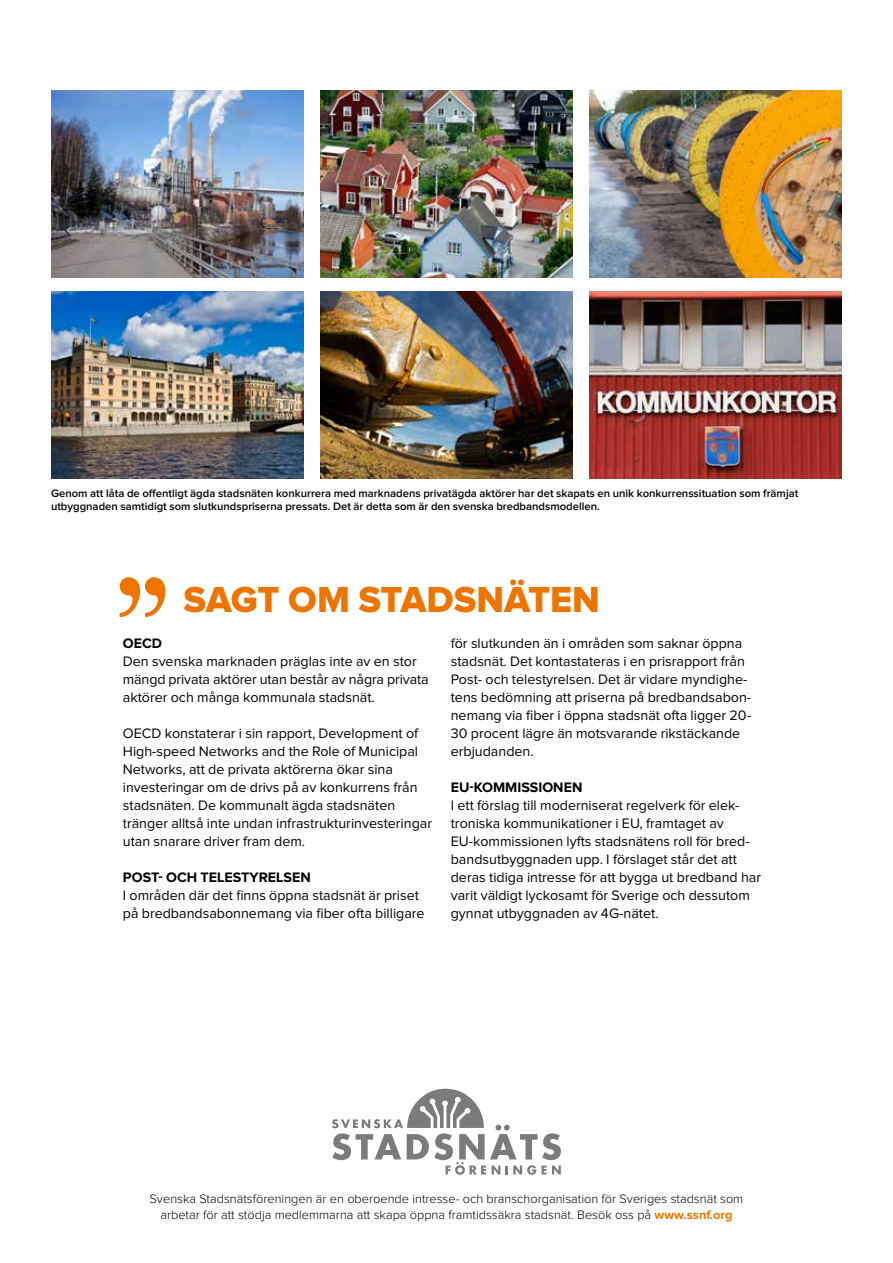
<style>
.page{position:relative;width:893px;height:1263px;background:#fff}
.page>*{position:absolute;margin:0;border:0;box-sizing:border-box;transform-origin:0 0}
.t1{font:37.5px "Proxima Nova Extrabld";color:#ee7400}
.t2{font:14.25px/18px "Proxima Nova";color:#000}
.t3{font:700 14.25px "Proxima Nova";color:#000}
.t4{font:300 12.75px/15.9px "Proxima Nova";color:#000;text-align:center}
.t5{font:600 11.25px/13.5px "Proxima Nova";color:#000}
.s1{font-weight:700;color:#ee7400}
</style>
<div class="page">
<svg style="left:120px;top:577px;width:46px;height:40px"></svg>
<svg style="left:332px;top:1089px;width:229px;height:86px"></svg>
<img style="left:51px;top:90px;width:252px;height:187px">
<img style="left:320px;top:90px;width:253px;height:187px">
<img style="left:590px;top:90px;width:252px;height:187px">
<img style="left:51px;top:291px;width:252px;height:187px">
<img style="left:320px;top:291px;width:253px;height:187px">
<img style="left:590px;top:291px;width:252px;height:187px">
<p class="t5" style="left:51px;top:487px;width:749px">Genom att låta de offentligt ägda stadsnäten konkurrera med marknadens privatägda aktörer har det skapats en unik konkurrenssituation som främjat utbyggnaden samtidigt som slutkundspriserna pressats. Det är detta som är den svenska bredbandsmodellen.</p>
<h1 class="t1" style="left:183px;top:578px;width:418px">SAGT OM STADSNÄTEN</h1>
<p class="t3" style="left:123px;top:635px;width:41px">OECD</p>
<p class="t2" style="left:123px;top:653px;width:307px">Den svenska marknaden präglas inte av en stor mängd privata aktörer utan består av några privata aktörer och många kommunala stadsnät.</p>
<p class="t2" style="left:123px;top:725px;width:311px">OECD konstaterar i sin rapport, Development of High-speed Networks and the Role of Municipal Networks, att de privata aktörerna ökar sina investeringar om de drivs på av konkurrens från stadsnäten. De kommunalt ägda stadsnäten tränger alltså inte undan infrastrukturinvesteringar utan snarare driver fram dem.</p>
<p class="t3" style="left:123px;top:869px;width:189px">POST- OCH TELESTYRELSE N</p>
<p class="t2" style="left:123px;top:887px;width:303px">I områden där det finns öppna stadsnät är priset på bredbandsabonnemang via fiber ofta billigare</p>
<p class="t2" style="left:451px;top:635px;width:302px">för slutkunden än i områden som saknar öppna stadsnät. Det kontastateras i en prisrapport från Post- och telestyrelsen. Det är vidare myndighe&shy;tens bedömning att priserna på bredbandsabon&shy;nemang via fiber i öppna stadsnät ofta ligger 20- 30 procent lägre än motsvarande rikstäckande erbjudanden.</p>
<p class="t3" style="left:451px;top:779px;width:133px">EU-KOMMISSIONEN</p>
<p class="t2" style="left:451px;top:797px;width:312px">I ett förslag till moderniserat regelverk för elek&shy;troniska kommunikationer i EU, framtaget av EU-kommissionen lyfts stadsnätens roll för bred&shy;bandsutbyggnaden upp. I förslaget står det att deras tidiga intresse för att bygga ut bredband har varit väldigt lyckosamt för Sverige och dessutom gynnat utbyggnaden av 4G-nätet.</p>
<p class="t4" style="left:150px;top:1191px;width:595px">Svenska Stadsnätsföreningen är en oberoende intresse- och branschorganisation för Sveriges stadsnät som arbetar för att stödja medlemmarna att skapa öppna framtidssäkra stadsnät. Besök oss på <span class="s1">WWW.SSNF.ORG</span></p>
</div>
